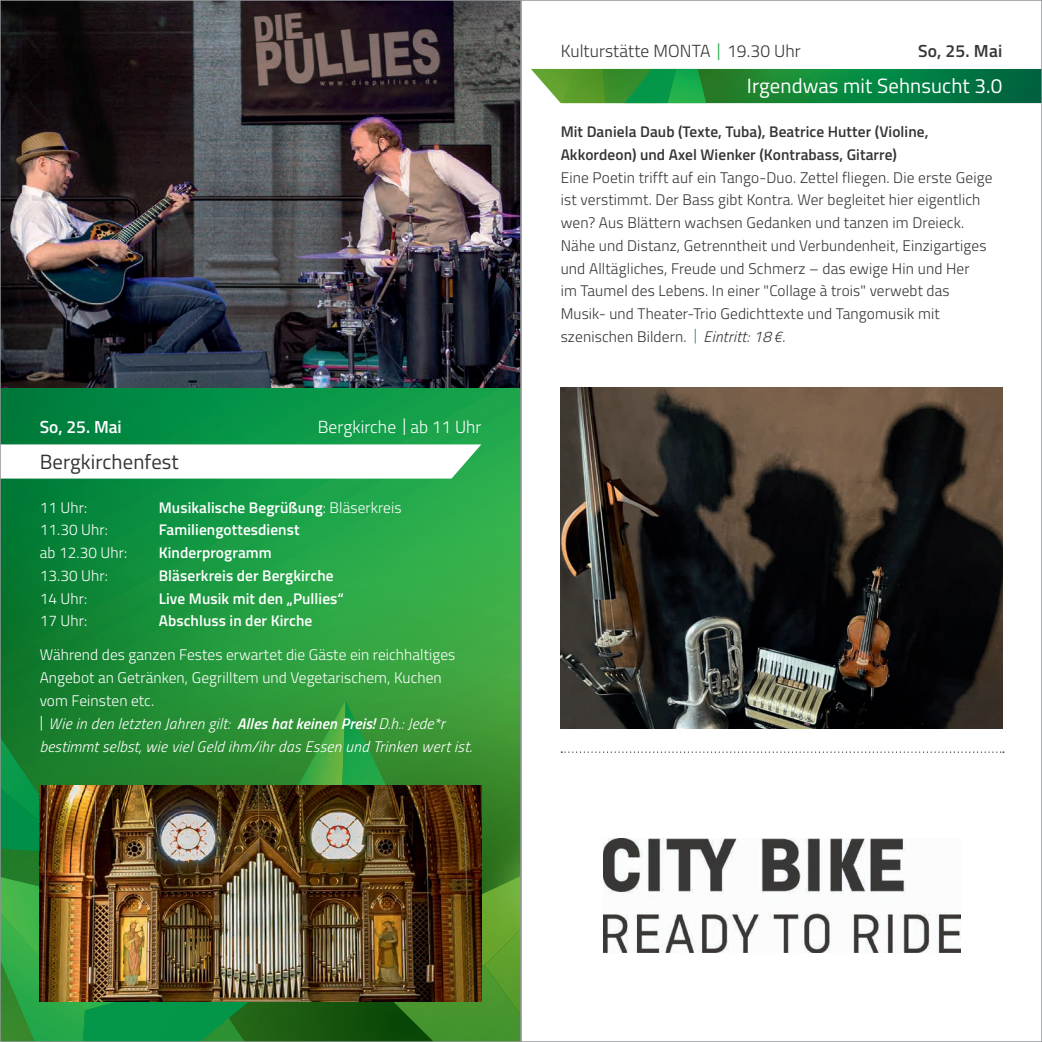
<style>
.page{position:relative;width:1042px;height:1042px;background:#fff}
.page>*{position:absolute;margin:0;border:0;box-sizing:border-box;transform-origin:0 0}
.t1{font:20.65px "Titillium";letter-spacing:.005em;color:#fff}
.t2{font:20.65px "Titillium";letter-spacing:.005em;color:#363536}
.t3{font:300 17.5px "Titillium";letter-spacing:.005em;color:#363536}
.t4{font:300 17.5px "Titillium";letter-spacing:.005em;color:#fff}
.t5{font:600 17.5px "Titillium";letter-spacing:.01em;color:#363536}
.t6{font:600 17.5px "Titillium";color:#fff}
.t7{font:300 15.4px/22.8px "Titillium";letter-spacing:.01em;color:#363536}
.t8{font:300 15.4px/22.8px "Titillium";letter-spacing:.005em;color:#fff}
.t9{font:600 15.4px "Titillium";letter-spacing:.005em;color:#fff}
.t10{font:600 15.4px/22.8px "Titillium";letter-spacing:.005em;color:#363536}
.s1{font-weight:300}
.s2{font-style:italic}
.s3{font-weight:600;font-style:italic}
.s4{color:#1fa245}
</style>
<div class="page">
<svg style="left:531px;top:69px;width:509px;height:34px;background:#1f8a3f"></svg>
<svg style="left:2px;top:387px;width:517px;height:653px;background:#309a48"></svg>
<img style="left:2px;top:2px;width:517px;height:385px">
<img style="left:40px;top:785px;width:441px;height:217px">
<img style="left:561px;top:387px;width:441px;height:342px">
<img style="left:603px;top:839px;width:358px;height:113px">
<svg style="left:561px;top:751px;width:443px;height:2px"></svg>
<p class="t6" style="left:40px;top:414px;width:84px">So, 25. Mai</p>
<p class="t4" style="left:318px;top:414px;width:165px">Bergkirche | ab 11 Uhr</p>
<h1 class="t2" style="left:40px;top:446px;width:141px">Bergkirchenfest</h1>
<p class="t8" style="left:40px;top:495px;width:49px">11 Uhr:</p>
<p class="t9" style="left:159px;top:496px;width:244px">Musikalische Begrüßung<span class="s1">: Bläserkreis</span></p>
<p class="t8" style="left:40px;top:518px;width:70px">11.30 Uhr:</p>
<p class="t9" style="left:159px;top:518px;width:142px">Familiengottesdienst</p>
<p class="t8" style="left:40px;top:540px;width:89px">ab 12.30 Uhr:</p>
<p class="t9" style="left:159px;top:541px;width:114px">Kinderprogramm</p>
<p class="t8" style="left:40px;top:563px;width:70px">13.30 Uhr:</p>
<p class="t9" style="left:159px;top:564px;width:176px">Bläserkreis der Bergkirche</p>
<p class="t8" style="left:40px;top:586px;width:49px">14 Uhr:</p>
<p class="t9" style="left:159px;top:587px;width:187px">Live Musik mit den „Pullies“</p>
<p class="t8" style="left:40px;top:609px;width:49px">17 Uhr:</p>
<p class="t9" style="left:159px;top:609px;width:155px">Abschluss in der Kirche</p>
<p class="t8" style="left:40px;top:643px;width:434px">Während des ganzen Festes erwartet die Gäste ein reichhaltiges Angebot an Getränken, Gegrilltem und Vegetarischem, Kuchen vom Feinsten etc.<br>| <span class="s2">Wie in den letzten Jahren gilt:</span> <span class="s3">Alles hat keinen Preis!</span> <span class="s2">D.h.: Jede*r bestimmt selbst, wie viel Geld ihm/ihr das Essen und Trinken wert ist.</span></p>
<p class="t3" style="left:561px;top:39px;width:242px">Kulturstätte MONTA <span class="s4">|</span> 19.30 Uhr</p>
<p class="t5" style="left:918px;top:38px;width:86px">So, 25. Mai</p>
<h1 class="t1" style="left:747px;top:71px;width:257px">Irgendwas mit Sehnsucht 3.0</h1>
<p class="t10" style="left:561px;top:120px;width:369px">Mit Daniela Daub (Texte, Tuba), Beatrice Hutter (Violine,<br>Akkordeon) und Axel Wienker (Kontrabass, Gitarre)</p>
<p class="t7" style="left:561px;top:165px;width:433px">Eine Poetin trifft auf ein Tango-Duo. Zettel fliegen. Die erste Geige ist verstimmt. Der Bass gibt Kontra. Wer begleitet hier eigentlich wen? Aus Blättern wachsen Gedanken und tanzen im Dreieck.<br>Nähe und Distanz, Getrenntheit und Verbundenheit, Einzigartiges und Alltägliches, Freude und Schmerz – das ewige Hin und Her<br>im Taumel des Lebens. In einer "Collage à trois" verwebt das Musik- und Theater-Trio Gedichttexte und Tangomusik mit szenischen Bildern. <span class="s4">|</span> <span class="s2">Eintritt: 18 €.</span></p>
</div>
